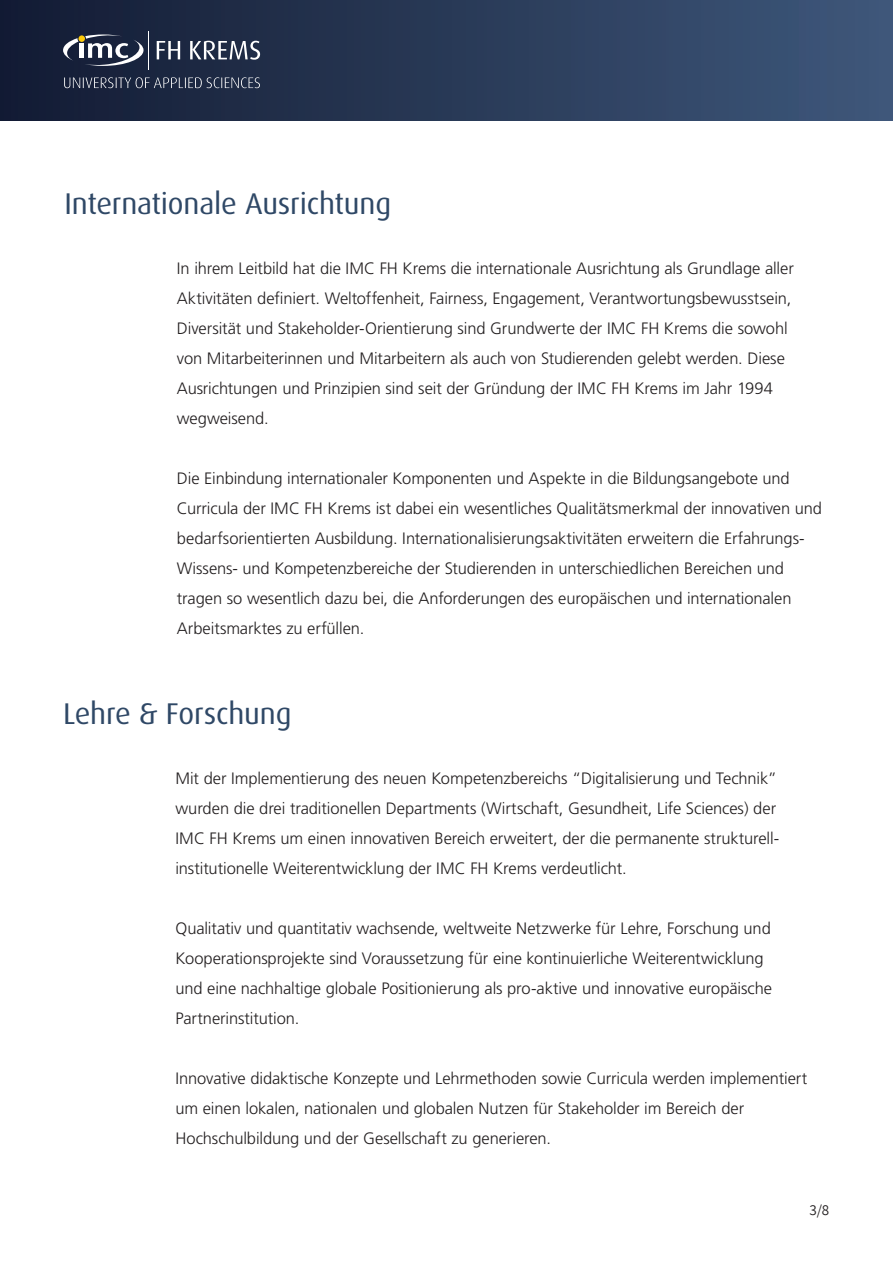
<style>
.page{position:relative;width:893px;height:1263px;background:#fff}
.page>*{position:absolute;margin:0;border:0;box-sizing:border-box;transform-origin:0 0}
.t1{font:30px "Dax OT";letter-spacing:-.005em;color:#2f4866}
.t2{font:300 16.5px/30px "Frutiger";letter-spacing:-.005em;color:#231f20}
.t3{font:15px "Assistant";color:#231f20}
</style>
<div class="page">
<div style="left:0;top:0;width:893px;height:121px;background:linear-gradient(to right,#131b33,#3e577a)"></div>
<hr style="left:149px;top:31px;width:1px;height:39px;background:#fff">
<svg style="left:63px;top:34px;width:81px;height:32px"></svg>
<svg style="left:157px;top:41px;width:103px;height:19px"></svg>
<svg style="left:64px;top:77px;width:196px;height:11px;background:#454f64"></svg>
<h1 class="t1" style="left:64px;top:184px;width:328px">Internationale Ausrichtung</h1>
<p class="t2" style="left:177px;top:253px;width:618px">In ihrem Leitbild hat die IMC FH Krems die internationale Ausrichtung als Grundlage aller Aktivitäten definiert. Weltoffenheit, Fairness, Engagement, Verantwortungsbewusstsein, Diversität und Stakeholder-Orientierung sind Grundwerte der IMC FH Krems die sowohl von Mitarbeiterinnen und Mitarbeitern als auch von Studierenden gelebt werden. Diese Ausrichtungen und Prinzipien sind seit der Gründung der IMC FH Krems im Jahr 1994 wegweisend.</p>
<p class="t2" style="left:177px;top:463px;width:647px">Die Einbindung internationaler Komponenten und Aspekte in die Bildungsangebote und Curricula der IMC FH Krems ist dabei ein wesentliches Qualitätsmerkmal der innovativen und bedarfsorientierten Ausbildung. Internationalisierungsaktivitäten erweitern die Erfahrungs-Wissens- und Kompetenzbereiche der Studierenden in unterschiedlichen Bereichen und tragen so wesentlich dazu bei, die Anforderungen des europäischen und internationalen Arbeitsmarktes zu erfüllen.</p>
<h1 class="t1" style="left:63px;top:694px;width:230px">Lehre &amp; Forschung</h1>
<p class="t2" style="left:175px;top:763px;width:605px">Mit der Implementierung des neuen Kompetenzbereichs “Digitalisierung und Technik” wurden die drei traditionellen Departments (Wirtschaft, Gesundheit, Life Sciences) der IMC FH Krems um einen innovativen Bereich erweitert, der die permanente strukturell&shy;institutionelle Weiterentwicklung der IMC FH Krems verdeutlicht.</p>
<p class="t2" style="left:175px;top:913px;width:598px">Qualitativ und quantitativ wachsende, weltweite Netzwerke für Lehre, Forschung und Kooperationsprojekte sind Voraussetzung für eine kontinuierliche Weiterentwicklung und eine nachhaltige globale Positionierung als pro-aktive und innovative europäische Partnerinstitution.</p>
<p class="t2" style="left:175px;top:1063px;width:633px">Innovative didaktische Konzepte und Lehrmethoden sowie Curricula werden implementiert um einen lokalen, nationalen und globalen Nutzen für Stakeholder im Bereich der<br>Hochschulbildung und der Gesellschaft zu generieren.</p>
<p class="t3" style="left:809px;top:1199px;width:21px">3/8</p>
</div>
